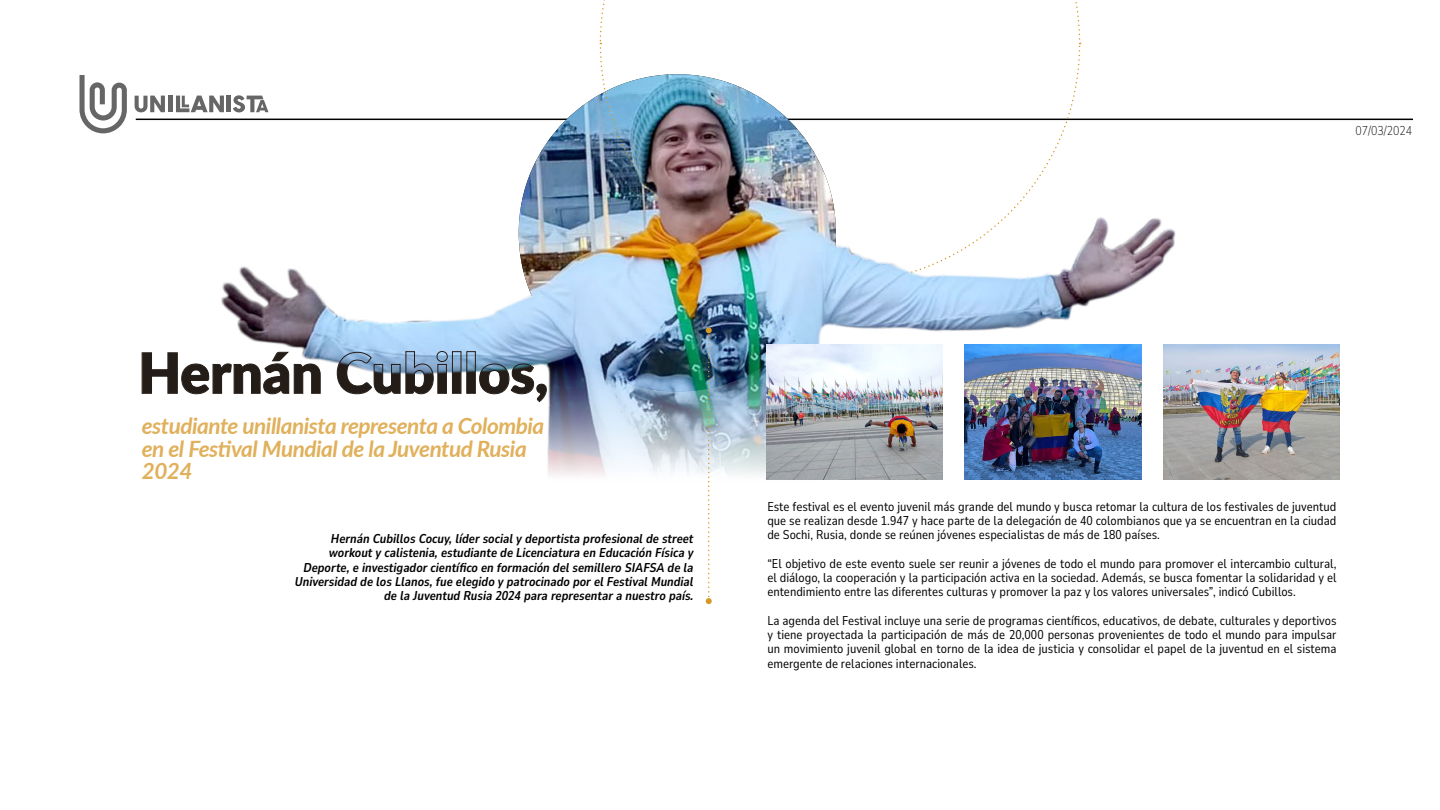
<style>
.page{position:relative;width:1440px;height:810px;background:#fff}
.page>*{position:absolute;margin:0;border:0;box-sizing:border-box;transform-origin:0 0}
.t1{font:italic 700 22.5px/22.5px "Lato";letter-spacing:-.02em;color:#e0b05b}
.t2{font:12.75px/14.2px "Nunito Sans 10 pt Condensed";color:#000;text-align:justify}
.t3{font:italic 700 12.75px/14.2px "Nunito Sans 10 pt Condensed";color:#000;text-align:right}
.t4{font:200 12.75px "Nunito Sans 10 pt Condensed";color:#000}
</style>
<div class="page">
<hr style="left:136px;top:119px;width:1277px;height:1px;background:#000">
<div style="left:168px;top:96px;width:5px;height:16px;background:#666"></div>
<svg style="left:176px;top:96px;width:4px;height:16px"></svg>
<svg style="left:135px;top:96px;width:30px;height:16px"></svg>
<svg style="left:80px;top:75px;width:47px;height:58px"></svg>
<svg style="left:599px;top:0;width:482px;height:44px"></svg>
<img style="left:180px;top:47px;width:1051px;height:433px">
<svg style="left:141px;top:351px;width:406px;height:52px"></svg>
<svg style="left:706px;top:327px;width:6px;height:277px"></svg>
<img style="left:766px;top:344px;width:176px;height:135px">
<img style="left:965px;top:344px;width:176px;height:135px">
<img style="left:1164px;top:344px;width:176px;height:135px">
<p class="t4" style="left:1356px;top:122px;width:58px">07/03/2024</p>
<h1 class="t1" style="left:142px;top:414px;width:404px">estudiante unillanista representa a Colombia en el Festival Mundial de la Juventud Rusia<br>2024</h1>
<p class="t3" style="left:295px;top:531px;width:400px">Hernán Cubillos Cocuy, líder social y deportista profesional de street workout y calistenia, estudiante de Licenciatura en Educación Física y Deporte, e investigador científico en formación del semillero SIAFSA de la Universidad de los Llanos, fue elegido y patrocinado por el Festival Mundial de la Juventud Rusia 2024 para representar a nuestro país.</p>
<p class="t2" style="left:767px;top:499px;width:571px">Este festival es el evento juvenil más grande del mundo y busca retomar la cultura de los festivales de juventud que se realizan desde 1.947 y hace parte de la delegación de 40 colombianos que ya se encuentran en la ciudad de Sochi, Rusia, donde se reúnen jóvenes especialistas de más de 180 países.</p>
<p class="t2" style="left:767px;top:556px;width:571px">“El objetivo de este evento suele ser reunir a jóvenes de todo el mundo para promover el intercambio cultural, el diálogo, la cooperación y la participación activa en la sociedad. Además, se busca fomentar la solidaridad y el entendimiento entre las diferentes culturas y promover la paz y los valores universales”, indicó Cubillos.</p>
<p class="t2" style="left:767px;top:613px;width:571px">La agenda del Festival incluye una serie de programas científicos, educativos, de debate, culturales y deportivos y tiene proyectada la participación de más de 20,000 personas provenientes de todo el mundo para impulsar un movimiento juvenil global en torno de la idea de justicia y consolidar el papel de la juventud en el sistema emergente de relaciones internacionales.</p>
</div>
